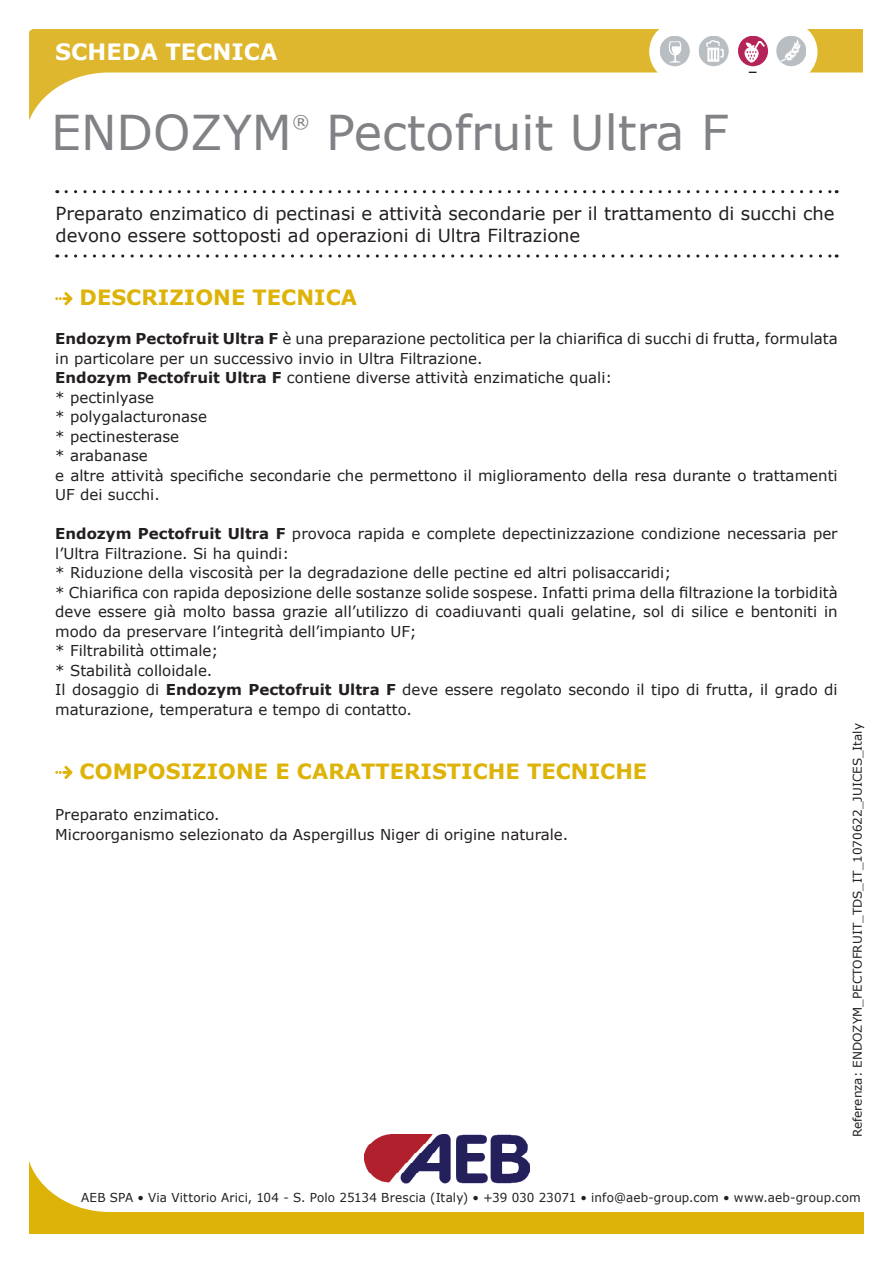
<style>
.page{position:relative;width:893px;height:1263px;background:#fff}
.page>*{position:absolute;margin:0;border:0;box-sizing:border-box;transform-origin:0 0}
.t1{font:48px "Verdana";color:#808285}
.t2{font:700 22.5px "Verdana";color:#fff}
.t3{font:700 21px "Verdana";color:#deb308}
.t4{font:18px/21.6px "Verdana";color:#231f20}
.t5{font:17.55px "Verdana";color:#808285}
.t6{font:15px/19.5px "Verdana";color:#231f20}
.t7{font:12.3px "Verdana";letter-spacing:.01em;color:#231f20}
.t8{font:12px "Verdana";color:#231f20}
.s1{font-weight:700}
</style>
<div class="page">
<svg style="left:30px;top:1161px;width:834px;height:72px"></svg>
<svg style="left:66px;top:190px;width:771px;height:3px"></svg>
<svg style="left:66px;top:254px;width:771px;height:4px"></svg>
<svg style="left:29px;top:30px;width:834px;height:91px"></svg>
<svg style="left:649px;top:21px;width:167px;height:61px"></svg>
<div style="left:650px;top:22px;width:167px;height:60px;background:#fff;border-radius:30px"></div>
<img style="left:365px;top:1134px;width:164px;height:49px">
<img style="left:661px;top:36px;width:144px;height:36px">
<svg style="left:55px;top:292px;width:17px;height:13px"></svg>
<svg style="left:55px;top:766px;width:17px;height:13px"></svg>
<h2 class="t2" style="left:55px;top:36px;width:224px">SCHEDA TECNICA</h2>
<h1 class="t1" style="left:51px;top:99px;width:242px">ENDOZYM</h1>
<p class="t5" style="left:292px;top:109px;width:19px">®</p>
<h1 class="t1" style="left:326px;top:99px;width:404px">Pectofruit Ultra F</h1>
<p class="t4" style="left:56px;top:202px;width:780px">Preparato enzimatico di pectinasi e attività secondarie per il trattamento di succhi che devono essere sottoposti ad operazioni di Ultra Filtrazione</p>
<h3 class="t3" style="left:80px;top:283px;width:279px">DESCRIZIONE TECNICA</h3>
<p class="t6" style="left:55px;top:329px;width:784px"><span class="s1">Endozym Pectofruit Ultra F</span> è una preparazione pectolitica per la chiarifica di succhi di frutta, formulata in particolare per un successivo invio in Ultra Filtrazione.<br><span class="s1">Endozym Pectofruit Ultra F</span> contiene diverse attività enzimatiche quali:<br>* pectinlyase<br>* polygalacturonase<br>* pectinesterase<br>* arabanase<br>e altre attività specifiche secondarie che permettono il miglioramento della resa durante o trattamenti UF dei succhi.</p>
<p class="t6" style="left:55px;top:524px;width:784px"><span class="s1">Endozym Pectofruit Ultra F</span> provoca rapida e complete depectinizzazione condizione necessaria per l’Ultra Filtrazione. Si ha quindi:<br>* Riduzione della viscosità per la degradazione delle pectine ed altri polisaccaridi;<br>* Chiarifica con rapida deposizione delle sostanze solide sospese. Infatti prima della filtrazione la torbidità deve essere già molto bassa grazie all’utilizzo di coadiuvanti quali gelatine, sol di silice e bentoniti in modo da preservare l’integrità dell’impianto UF;<br>* Filtrabilità ottimale;<br>* Stabilità colloidale.<br>Il dosaggio di <span class="s1">Endozym Pectofruit Ultra F</span> deve essere regolato secondo il tipo di frutta, il grado di maturazione, temperatura e tempo di contatto.</p>
<h3 class="t3" style="left:80px;top:756px;width:569px">COMPOSIZIONE E CARATTERISTICHE TECNICHE</h3>
<p class="t6" style="left:55px;top:805px;width:515px">Preparato enzimatico.<br>Microorganismo selezionato da Aspergillus Niger di origine naturale.</p>
<p class="t8" style="left:849px;top:1137px;width:416px;rotate:-90deg">Referenza: ENDOZYM_PECTOFRUIT_TDS_IT_1070622_JUICES_Italy</p>
<p class="t7" style="left:81px;top:1189px;width:781px">AEB SPA • Via Vittorio Arici, 104 - S. Polo 25134 Brescia (Italy) • +39 030 23071 • info@aeb-group.com • www.aeb-group.com</p>
</div>
